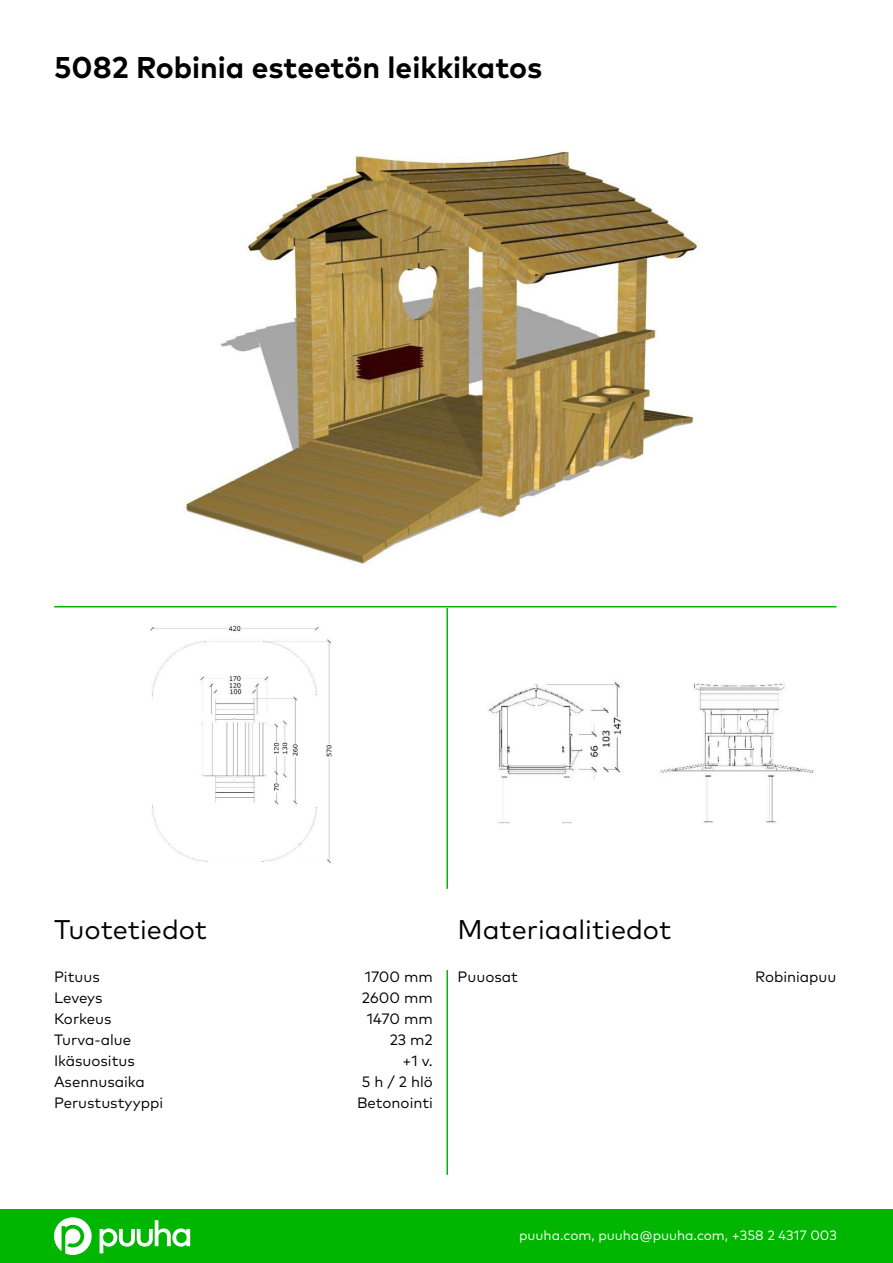
<style>
.page{position:relative;width:893px;height:1263px;background:#fff}
.page>*{position:absolute;margin:0;border:0;box-sizing:border-box;transform-origin:0 0}
.t1{font:700 30px "Mark Pro";color:#000}
.t2{font:27px "Mark Pro";color:#000}
.t3{font:15px/21px "Mark Pro";color:#000}
.t4{font:13.5px "Mark Pro";color:#fff}
</style>
<div class="page">
<div style="left:0;top:1209px;width:893px;height:54px;background:#00b600"></div>
<hr style="left:446px;top:970px;width:2px;height:205px;background:#00b600">
<hr style="left:446px;top:608px;width:2px;height:281px;background:#00b600">
<hr style="left:54px;top:606px;width:782px;height:1px;background:#00b600">
<svg style="left:54px;top:1217px;width:38px;height:38px"></svg>
<svg style="left:100px;top:1220px;width:90px;height:33px"></svg>
<img style="left:185px;top:151px;width:513px;height:413px">
<img style="left:150px;top:625px;width:182px;height:239px">
<img style="left:488px;top:682px;width:325px;height:142px">
<h1 class="t1" style="left:54px;top:44px;width:490px">5082 Robinia esteetön leikkikatos</h1>
<h2 class="t2" style="left:54px;top:909px;width:155px">Tuotetiedot</h2>
<h2 class="t2" style="left:458px;top:909px;width:215px">Materiaalitiedot</h2>
<p class="t3" style="left:54px;top:965px;width:47px">Pituus</p>
<p class="t3" style="left:458px;top:965px;width:62px">Puuosat</p>
<p class="t3" style="left:755px;top:965px;width:83px">Robiniapuu</p>
<p class="t3" style="left:54px;top:986px;width:111px">Leveys<br>Korkeus<br>Turva-alue<br>Ikäsuositus<br>Asennusaika<br>Perustustyyppi</p>
<p class="t3" style="left:357px;top:965px;width:77px;text-align:right">1700 mm<br>2600 mm<br>1470 mm<br>23 m2<br>+1 v.<br>5 h / 2 hlö<br>Betonointi</p>
<p class="t4" style="left:519px;top:1225px;width:319px">puuha.com, puuha@puuha.com, +358 2 4317 003</p>
</div>
